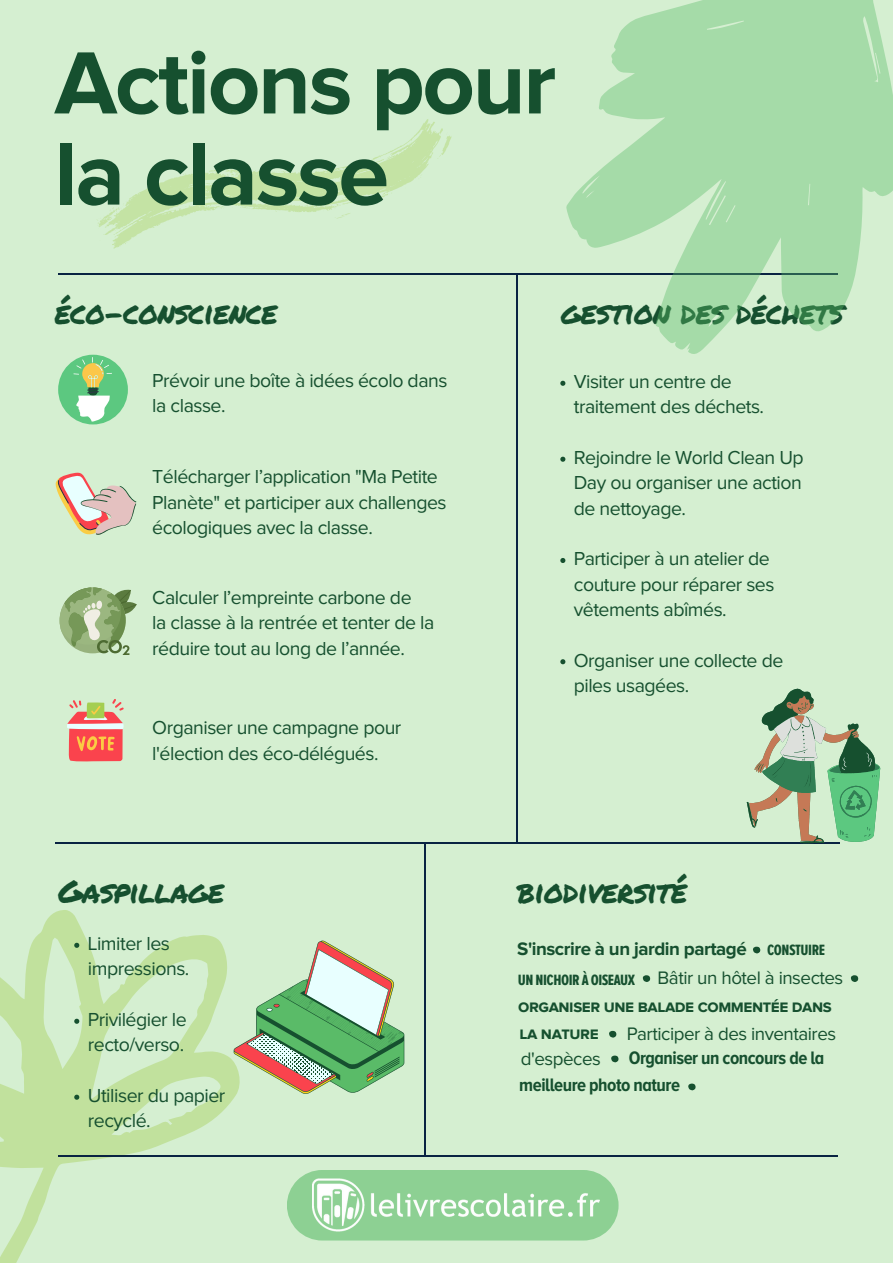
<style>
.page{position:relative;width:893px;height:1263px;background:#d5efd1}
.page>*{position:absolute;margin:0;border:0;box-sizing:border-box;transform-origin:0 0}
.t1{font:700 91.5px "Proxima Nova";letter-spacing:-.025em;color:#16502f}
.t2{font:31.5px "Permanent Marker";letter-spacing:-.025em;color:#16502f}
.t3{font:19.58px/25.3px "Proxima Nova";letter-spacing:-.025em;color:#16502f}
.t4{font:19.5px/25.3px "Proxima Nova";letter-spacing:-.025em;color:#16502f}
.t5{font:18.75px "Proxima Nova";letter-spacing:-.025em;color:#16502f}
.t6{font:700 18.75px "Proxima Nova A Cond";letter-spacing:-.025em;color:#16502f}
.t7{font:700 18.75px "Proxima Nova";letter-spacing:-.025em;color:#16502f}
.t8{font:700 18.75px "Proxima Nova S Ex Cn";letter-spacing:-.025em;color:#16502f}
.t9{font:700 17.25px "Proxima Nova S";letter-spacing:-.025em;color:#16502f}
</style>
<div class="page">
<svg style="left:0;top:910px;width:237px;height:353px"></svg>
<hr style="left:516px;top:274px;width:2px;height:568px;background:#092342">
<hr style="left:424px;top:843px;width:1px;height:312px;background:#092342">
<hr style="left:56px;top:842px;width:784px;height:1px;background:#092342">
<hr style="left:58px;top:273px;width:779px;height:2px;background:#092342">
<hr style="left:58px;top:1155px;width:779px;height:2px;background:#092342">
<svg style="left:97px;top:119px;width:355px;height:130px"></svg>
<svg style="left:753px;top:947px;width:7px;height:6px"></svg>
<svg style="left:643px;top:975px;width:7px;height:7px"></svg>
<svg style="left:851px;top:975px;width:7px;height:7px"></svg>
<svg style="left:609px;top:1031px;width:7px;height:6px"></svg>
<svg style="left:60px;top:587px;width:77px;height:68px"></svg>
<svg style="left:67px;top:699px;width:57px;height:63px"></svg>
<svg style="left:56px;top:472px;width:81px;height:63px"></svg>
<div style="left:58px;top:355px;width:70px;height:69px;background:#5cc880;border-radius:50%"></div>
<svg style="left:73px;top:357px;width:39px;height:65px"></svg>
<svg style="left:233px;top:940px;width:171px;height:154px"></svg>
<svg style="left:566px;top:0;width:327px;height:354px;fill:#a5dba8"></svg>
<svg style="left:611px;top:1055px;width:7px;height:7px"></svg>
<svg style="left:688px;top:1083px;width:7px;height:7px"></svg>
<svg style="left:746px;top:689px;width:134px;height:154px"></svg>
<svg style="left:560px;top:381px;width:5px;height:5px"></svg>
<svg style="left:560px;top:457px;width:5px;height:5px"></svg>
<svg style="left:560px;top:558px;width:5px;height:5px"></svg>
<svg style="left:560px;top:659px;width:5px;height:5px"></svg>
<svg style="left:74px;top:943px;width:5px;height:5px"></svg>
<svg style="left:74px;top:1019px;width:5px;height:5px"></svg>
<svg style="left:74px;top:1095px;width:5px;height:5px"></svg>
<svg style="left:287px;top:1170px;width:331px;height:70px"></svg>
<img style="left:312px;top:1174px;width:288px;height:62px">
<p class="t1" style="left:55px;top:29px;width:503px">Actions pour</p>
<p class="t1" style="left:55px;top:120px;width:336px">la classe</p>
<p class="t2" style="left:55px;top:289px;width:224px">ÉCO-CONSCIENCE</p>
<p class="t4" style="left:152px;top:368px;width:297px">Prévoir une boîte à idées écolo dans</p>
<p class="t4" style="left:152px;top:394px;width:75px">la classe.</p>
<p class="t4" style="left:152px;top:465px;width:296px">Télécharger l’application "Ma Petite<br>Planète" et participer aux challenges écologiques avec la classe.</p>
<p class="t4" style="left:152px;top:586px;width:261px">Calculer l’empreinte carbone de</p>
<p class="t4" style="left:152px;top:611px;width:283px">la classe à la rentrée et tenter de la réduire tout au long de l’année.</p>
<p class="t4" style="left:152px;top:716px;width:250px">Organiser une campagne pour l'élection des éco-délégués.</p>
<p class="t2" style="left:58px;top:868px;width:168px">GASPILLAGE</p>
<p class="t3" style="left:88px;top:932px;width:103px">Limiter les impressions.</p>
<p class="t3" style="left:88px;top:1008px;width:100px">Privilégier le recto/verso.</p>
<p class="t3" style="left:88px;top:1083px;width:139px">Utiliser du papier recyclé.</p>
<p class="t2" style="left:561px;top:289px;width:284px">GESTION DES DÉCHETS</p>
<p class="t4" style="left:574px;top:370px;width:192px">Visiter un centre de traitement des déchets.</p>
<p class="t4" style="left:574px;top:446px;width:231px;text-align:justify">Rejoindre le World Clean Up Day ou organiser une action de nettoyage.</p>
<p class="t4" style="left:574px;top:547px;width:202px">Participer à un atelier de couture pour réparer ses vêtements abîmés.</p>
<p class="t4" style="left:574px;top:648px;width:211px">Organiser une collecte de piles usagées.</p>
<p class="t2" style="left:517px;top:868px;width:171px">BIODIVERSITÉ</p>
<p class="t7" style="left:517px;top:937px;width:231px">S'inscrire à un jardin partagé</p>
<p class="t8" style="left:518px;top:967px;width:119px">un nichoir à oiseaux</p>
<p class="t5" style="left:657px;top:969px;width:187px">Bâtir un hôtel à insectes</p>
<p class="t8" style="left:767px;top:937px;width:59px">constuire</p>
<p class="t9" style="left:518px;top:996px;width:315px">organiser une balade commentée dans</p>
<p class="t9" style="left:519px;top:1023px;width:81px">la nature</p>
<p class="t5" style="left:626px;top:1025px;width:211px">Participer à des inventaires</p>
<p class="t5" style="left:521px;top:1050px;width:81px">d'espèces</p>
<p class="t6" style="left:629px;top:1047px;width:197px">Organiser un concours de la</p>
<p class="t6" style="left:519px;top:1074px;width:162px">meilleure photo nature</p>
</div>
